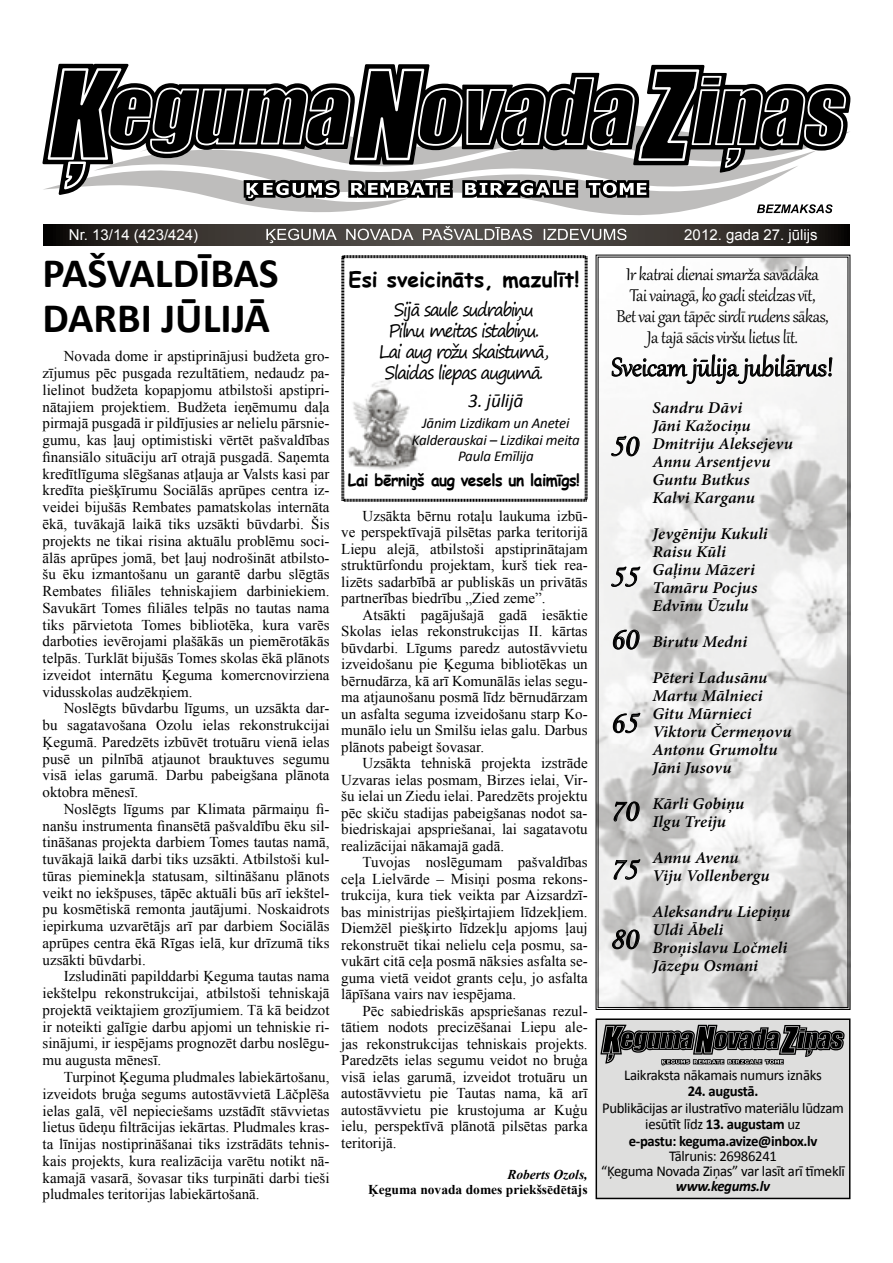
<style>
.page{position:relative;width:893px;height:1263px;background:#fff}
.page>*{position:absolute;margin:0;border:0;box-sizing:border-box;transform-origin:0 0}
.t1{font:700 42px/45.3px "Calibri";color:#000}
.t2{font:31.5px "Gabriola";letter-spacing:-.01em;color:#000}
.t3{font:31.5px/62.6px "Monotype Corsiva";color:#000}
.t4{font:21px/21px "Gabriola";letter-spacing:-.02em;color:#000;text-align:center}
.t5{font:700 21px "Comic Sans MS";color:#000}
.t6{font:italic 19.5px "Calibri";letter-spacing:-.01em;color:#000}
.t7{font:18px/21px "Segoe Print";letter-spacing:-.09em;color:#000;text-align:center;scale:.94 1}
.t8{font:italic 600 16.5px/18px "Minion Pro";color:#000}
.t9{font:700 16.5px "Comic Sans MS";letter-spacing:-.03em;color:#000;scale:.94 1}
.t10{font:15px/16.8px "Times New Roman";color:#000;text-align:justify}
.t11{font:15px/16.5px "Calibri";letter-spacing:-.02em;color:#000;text-align:center}
.t12{font:italic 15px/16.5px "Calibri";letter-spacing:-.01em;color:#000;text-align:center}
.t13{font:15px "Arial";color:#fff}
.t14{font:italic 700 15px "Calibri";letter-spacing:-.02em;color:#000}
.t15{font:700 15px "Calibri";color:#000}
.t16{font:700 13.5px "Times New Roman";color:#000}
.t17{font:italic 700 13.5px "Times New Roman";color:#000}
.s1{font-weight:700}
</style>
<div class="page">
<svg style="left:42px;top:64px;width:808px;height:149px"></svg>
<svg style="left:43px;top:224px;width:807px;height:21px;background:#25221f"></svg>
<svg style="left:81px;top:126px;width:736px;height:117px"></svg>
<svg style="left:595px;top:254px;width:256px;height:756px"></svg>
<svg style="left:611px;top:354px;width:222px;height:30px"></svg>
<svg style="left:611px;top:436px;width:29px;height:21px"></svg>
<svg style="left:611px;top:566px;width:30px;height:21px"></svg>
<svg style="left:613px;top:629px;width:27px;height:21px"></svg>
<svg style="left:613px;top:713px;width:28px;height:21px"></svg>
<svg style="left:613px;top:801px;width:27px;height:21px"></svg>
<svg style="left:613px;top:859px;width:28px;height:21px"></svg>
<svg style="left:612px;top:929px;width:28px;height:20px"></svg>
<svg style="left:341px;top:255px;width:247px;height:247px"></svg>
<img style="left:345px;top:376px;width:82px;height:95px">
<div style="left:596px;top:1019px;width:254px;height:179px;background:#dededd"></div>
<div style="left:596px;top:1018px;width:254px;height:181px;border:2px solid #000"></div>
<svg style="left:600px;top:1025px;width:245px;height:40px"></svg>
<p class="t13" style="left:69px;top:225px;width:131px">Nr. 13/14 (423/424)</p>
<p class="t13" style="left:684px;top:225px;width:135px">2012. gada 27. jūlijs</p>
<h3 class="t4" style="left:616px;top:262px;width:214px">Ir katrai dienai smarža savādāka Tai vainagā, ko gadi steidzas vīt,<br>Bet vai gan tāpēc sirdī rudens sākas, Ja tajā sācis viršu lietus līt.</h3>
<h2 class="t2" style="left:611px;top:346px;width:224px">Sveicam jūlija jubilārus!</h2>
<h1 class="t1" style="left:43px;top:250px;width:238px">PAŠVALDĪBAS<br>DARBI JŪLIJĀ</h1>
<p class="t10" style="left:43px;top:348px;width:289px;text-indent:21px">Novada dome ir apstiprinājusi budžeta gro&shy;zījumus pēc pusgada rezultātiem, nedaudz pa&shy;lielinot budžeta kopapjomu atbilstoši apstipri&shy;nātajiem projektiem. Budžeta ieņēmumu daļa pirmajā pusgadā ir pildījusies ar nelielu pārsnie&shy;gumu, kas ļauj optimistiski vērtēt pašvaldības finansiālo situāciju arī otrajā pusgadā. Saņemta kredītlīguma slēgšanas atļauja ar Valsts kasi par kredīta piešķīrumu Sociālās aprūpes centra iz&shy;veidei bijušās Rembates pamatskolas internāta ēkā, tuvākajā laikā tiks uzsākti būvdarbi. Šis projekts ne tikai risina aktuālu problēmu soci&shy;ālās aprūpes jomā, bet ļauj nodrošināt atbilsto&shy;šu ēku izmantošanu un garantē darbu slēgtās Rembates filiāles tehniskajiem darbiniekiem.<br>Savukārt Tomes filiāles telpās no tautas nama tiks pārvietota Tomes bibliotēka, kura varēs darboties ievērojami plašākās un piemērotākās telpās. Turklāt bijušās Tomes skolas ēkā plānots izveidot internātu Ķeguma komercnovirziena vidusskolas audzēkņiem.</p>
<p class="t10" style="left:43px;top:700px;width:289px;text-indent:21px">Noslēgts būvdarbu līgums, un uzsākta dar&shy;bu sagatavošana Ozolu ielas rekonstrukcijai Ķegumā. Paredzēts izbūvēt trotuāru vienā ielas pusē un pilnībā atjaunot brauktuves segumu visā ielas garumā. Darbu pabeigšana plānota oktobra mēnesī.</p>
<p class="t10" style="left:43px;top:800px;width:289px;text-indent:21px">Noslēgts līgums par Klimata pārmaiņu fi&shy;nanšu instrumenta finansētā pašvaldību ēku sil&shy;tināšanas projekta darbiem Tomes tautas namā, tuvākajā laikā darbi tiks uzsākti. Atbilstoši kul&shy;tūras pieminekļa statusam, siltināšanu plānots veikt no iekšpuses, tāpēc aktuāli būs arī iekštel&shy;pu kosmētiskā remonta jautājumi. Noskaidrots iepirkuma uzvarētājs arī par darbiem Sociālās aprūpes centra ēkā Rīgas ielā, kur drīzumā tiks uzsākti būvdarbi.</p>
<p class="t10" style="left:43px;top:968px;width:289px;text-indent:21px">Izsludināti papilddarbi Ķeguma tautas nama iekštelpu rekonstrukcijai, atbilstoši tehniskajā projektā veiktajiem grozījumiem. Tā kā beidzot ir noteikti galīgie darbu apjomi un tehniskie ri&shy;sinājumi, ir iespējams prognozēt darbu noslēgu&shy;mu augusta mēnesī.</p>
<p class="t10" style="left:43px;top:1068px;width:289px;text-indent:21px">Turpinot Ķeguma pludmales labiekārtošanu, izveidots bruģa segums autostāvvietā Lāčplēša ielas galā, vēl nepieciešams uzstādīt stāvvietas lietus ūdeņu filtrācijas iekārtas. Pludmales kras&shy;ta līnijas nostiprināšanai tiks izstrādāts tehnis&shy;kais projekts, kura realizācija varētu notikt nā&shy;kamajā vasarā, šovasar tiks turpināti darbi tieši pludmales teritorijas labiekārtošanā.</p>
<h3 class="t5" style="left:349px;top:264px;width:232px">Esi sveicināts, mazulīt!</h3>
<p class="t7" style="left:379px;top:299px;width:182px">Sijā saule sudrabiņu<br>Pilnu meitas istabiņu.<br>Lai aug rožu skaistumā,<br>Slaidas liepas augumā.</p>
<h3 class="t6" style="left:468px;top:387px;width:57px">3. jūlijā</h3>
<p class="t12" style="left:412px;top:414px;width:170px">Jānim Lizdikam un Anetei<br>Kalderauskai – Lizdikai meita<br>Paula Emīlija</p>
<p class="t9" style="left:348px;top:468px;width:248px">Lai bērniņš aug vesels un laimīgs!</p>
<p class="t8" style="left:652px;top:398px;width:142px">Sandru Dāvi<br>Jāni Kažociņu<br>Dmitriju Aleksejevu<br>Annu Arsentjevu<br>Guntu Butkus<br>Kalvi Karganu</p>
<p class="t8" style="left:652px;top:524px;width:117px">Jevgēniju Kukuli<br>Raisu Kūli<br>Gaļinu Māzeri<br>Tamāru Pocjus<br>Edvīnu Ūzulu</p>
<p class="t8" style="left:652px;top:623px;width:117px;line-height:36px">Birutu Medni<br>Pēteri Ladusānu</p>
<p class="t8" style="left:652px;top:686px;width:141px">Martu Mālnieci<br>Gitu Mūrnieci<br>Viktoru Čermeņovu<br>Antonu Grumoltu<br>Jāni Jusovu</p>
<p class="t8" style="left:652px;top:794px;width:93px">Kārli Gobiņu<br>Ilgu Treiju</p>
<p class="t8" style="left:652px;top:848px;width:119px">Annu Avenu<br>Viju Vollenbergu</p>
<p class="t8" style="left:652px;top:902px;width:139px">Aleksandru Liepiņu<br>Uldi Ābeli<br>Broņislavu Ločmeli<br>Jāzepu Osmani</p>
<h2 class="t3" style="left:610px;top:415px;width:29px">50</h2>
<p class="t10" style="left:341px;top:507px;width:248px;text-indent:21px">Uzsākta bērnu rotaļu laukuma izbū&shy;ve perspektīvajā pilsētas parka teritorijā Liepu alejā, atbilstoši apstiprinātajam struktūrfondu projektam, kurš tiek rea&shy;lizēts sadarbībā ar publiskās un privātās partnerības biedrību „Zied zeme”.</p>
<p class="t10" style="left:341px;top:606px;width:248px;text-indent:21px">Atsākti pagājušajā gadā iesāktie Skolas ielas rekonstrukcijas II. kārtas būvdarbi. Līgums paredz autostāvvietu izveidošanu pie Ķeguma bibliotēkas un bērnudārza, kā arī Komunālās ielas segu&shy;ma atjaunošanu posmā līdz bērnudārzam un asfalta seguma izveidošanu starp Ko&shy;munālo ielu un Smilšu ielas galu. Darbus plānots pabeigt šovasar.</p>
<p class="t10" style="left:341px;top:755px;width:248px;text-indent:21px">Uzsākta tehniskā projekta izstrāde Uzvaras ielas posmam, Birzes ielai, Vir&shy;šu ielai un Ziedu ielai. Paredzēts projektu pēc skiču stadijas pabeigšanas nodot sa&shy;biedriskajai apspriešanai, lai sagatavotu realizācijai nākamajā gadā.</p>
<p class="t10" style="left:341px;top:854px;width:248px;text-indent:21px">Tuvojas noslēgumam pašvaldības ceļa Lielvārde – Misiņi posma rekons&shy;trukcija, kura tiek veikta par Aizsardzī&shy;bas ministrijas piešķirtajiem līdzekļiem.<br>Diemžēl piešķirto līdzekļu apjoms ļauj rekonstruēt tikai nelielu ceļa posmu, sa&shy;vukārt citā ceļa posmā nāksies asfalta se&shy;guma vietā veidot grants ceļu, jo asfalta lāpīšana vairs nav iespējama.</p>
<p class="t10" style="left:341px;top:1002px;width:248px;text-indent:21px">Pēc sabiedriskās apspriešanas rezul&shy;tātiem nodots precizēšanai Liepu ale&shy;jas rekonstrukcijas tehniskais projekts.<br>Paredzēts ielas segumu veidot no bruģa visā ielas garumā, izveidot trotuāru un autostāvvietu pie Tautas nama, kā arī autostāvvietu pie krustojuma ar Kuģu ielu, perspektīvā plānotā pilsētas parka teritorijā.</p>
<p class="t17" style="left:507px;top:1165px;width:82px">Roberts Ozols,</p>
<p class="t16" style="left:368px;top:1180px;width:221px">Ķeguma novada domes priekšsēdētājs</p>
<h2 class="t3" style="left:610px;top:545px;width:29px">55<br>60</h2>
<h2 class="t3" style="left:610px;top:691px;width:29px">65</h2>
<h2 class="t3" style="left:610px;top:782px;width:29px;line-height:58.2px">70<br>75</h2>
<h2 class="t3" style="left:610px;top:907px;width:29px">80</h2>
<p class="t11" style="left:624px;top:1066px;width:199px">Laikraksta nākamais numurs iznāks</p>
<p class="t15" style="left:688px;top:1082px;width:72px">24. augustā.</p>
<p class="t11" style="left:602px;top:1099px;width:243px">Publikācijas ar ilustratīvo materiālu lūdzam iesūtīt līdz <span class="s1">13. augustam</span> uz<br><span class="s1">e-pastu: keguma.avize@inbox.lv</span></p>
<p class="t11" style="left:601px;top:1148px;width:245px;line-height:15px">Tālrunis: 26986241<br>“Ķeguma Novada Ziņas” var lasīt arī tīmeklī</p>
<p class="t14" style="left:676px;top:1176px;width:96px">www.kegums.lv</p>
</div>
